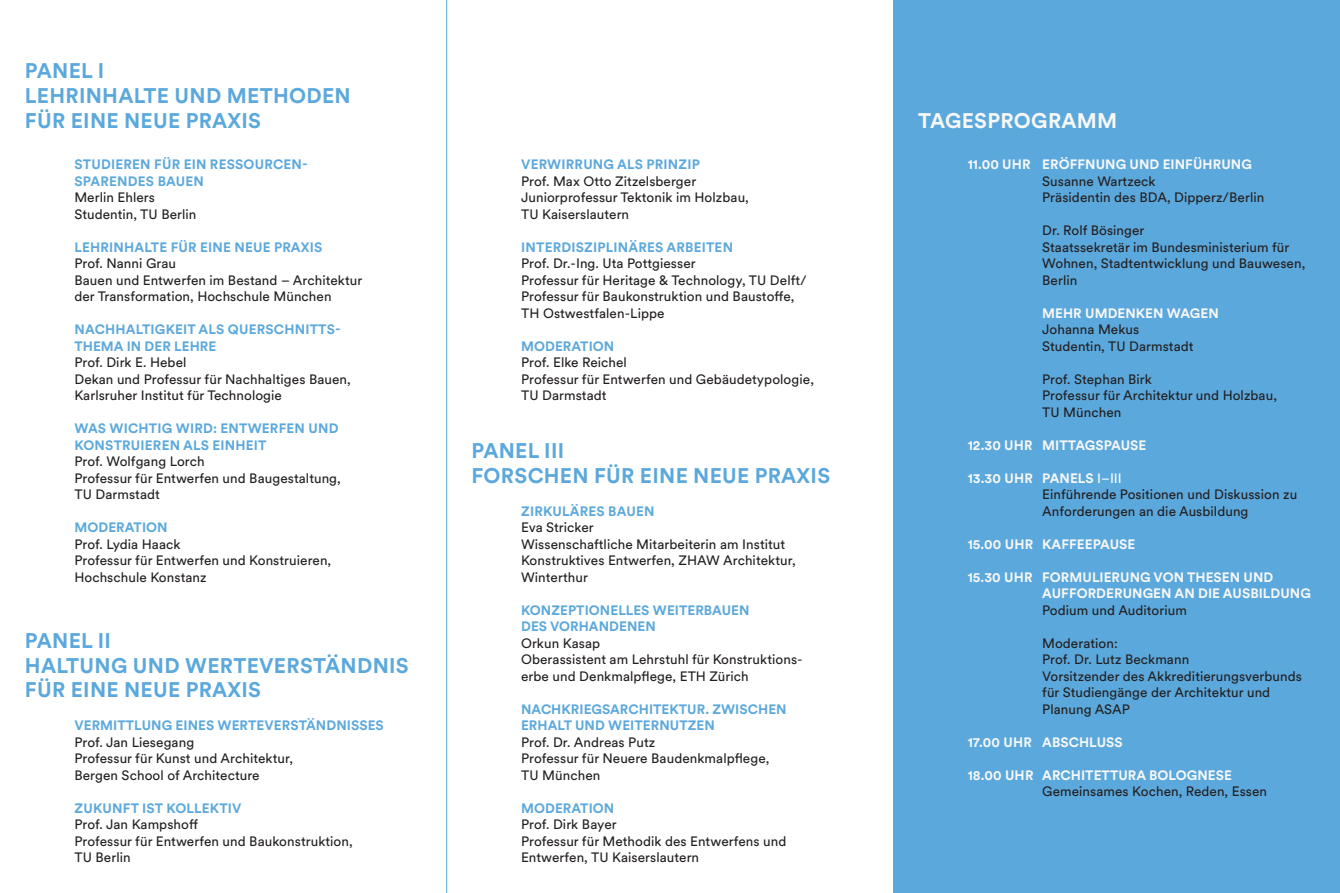
<style>
.page{position:relative;width:1340px;height:893px;background:#fff}
.page>*{position:absolute;margin:0;border:0;box-sizing:border-box;transform-origin:0 0}
.t1{font:700 21px/24.8px "BDA Circular";letter-spacing:.015em;color:#5ba8dc}
.t2{font:700 21px "BDA Circular";letter-spacing:.015em;color:#f8f8f7}
.t3{font:13.5px/16.5px "BDA Circular";letter-spacing:.005em;color:#231f20}
.t4{font:700 13.5px/16.5px "BDA Circular";letter-spacing:.015em;color:#5ba8dc}
.t5{font:700 13.5px/16.5px "BDA Circular";letter-spacing:.005em;color:#f8f8f7}
.s1{font-weight:700;color:#f8f8f7}
.s2{color:#fff}
</style>
<div class="page">
<hr style="left:446px;top:0;width:1px;height:893px;background:#5ba8dc">
<div style="left:893px;top:0;width:446px;height:893px;background:#5ba8dc"></div>
<h1 class="t1" style="left:25px;top:58px;width:327px">PANEL I<br>LEHRINHALTE UND METHODEN<br>FÜR EINE NEUE PRAXIS</h1>
<p class="t4" style="left:74px;top:156px;width:235px">STUDIEREN FÜR EIN RESSOURCEN-<br>SPARENDES BAUEN</p>
<p class="t3" style="left:74px;top:189px;width:124px">Merlin Ehlers<br>Studentin, TU Berlin</p>
<p class="t4" style="left:74px;top:238px;width:249px">LEHRINHALTE FÜR EINE NEUE PRAXIS</p>
<p class="t3" style="left:74px;top:255px;width:289px">Prof. Nanni Grau<br>Bauen und Entwerfen im Bestand – Architektur der Transformation, Hochschule München</p>
<p class="t4" style="left:74px;top:321px;width:268px">NACHHALTIGKEIT ALS QUERSCHNITTS-<br>THEMA IN DER LEHRE</p>
<p class="t3" style="left:74px;top:354px;width:278px">Prof. Dirk E. Hebel<br>Dekan und Professur für Nachhaltiges Bauen,<br>Karlsruher Institut für Technologie</p>
<p class="t4" style="left:74px;top:420px;width:265px">WAS WICHTIG WIRD: ENTWERFEN UND<br>KONSTRUIEREN ALS EINHEIT</p>
<p class="t3" style="left:74px;top:453px;width:268px">Prof. Wolfgang Lorch<br>Professur für Entwerfen und Baugestaltung,<br>TU Darmstadt</p>
<p class="t4" style="left:74px;top:519px;width:95px">MODERATION</p>
<p class="t3" style="left:74px;top:535px;width:258px">Prof. Lydia Haack<br>Professur für Entwerfen und Konstruieren,<br>Hochschule Konstanz</p>
<h1 class="t1" style="left:25px;top:627px;width:385px">PANEL II<br>HALTUNG UND WERTEVERSTÄNDNIS<br>FÜR EINE NEUE PRAXIS</h1>
<p class="t4" style="left:74px;top:717px;width:311px">VERMITTLUNG EINES WERTEVERSTÄNDNISSES</p>
<p class="t3" style="left:74px;top:733px;width:220px">Prof. Jan Liesegang<br>Professur für Kunst und Architektur,<br>Bergen School of Architecture</p>
<p class="t4" style="left:74px;top:799px;width:169px">ZUKUNFT IST KOLLEKTIV</p>
<p class="t3" style="left:74px;top:816px;width:280px">Prof. Jan Kampshoff<br>Professur für Entwerfen und Baukonstruktion,<br>TU Berlin</p>
<p class="t4" style="left:521px;top:156px;width:180px">VERWIRRUNG ALS PRINZIP</p>
<p class="t3" style="left:521px;top:172px;width:229px">Prof. Max Otto Zitzelsberger<br>Juniorprofessur Tektonik im Holzbau,<br>TU Kaiserslautern</p>
<p class="t4" style="left:521px;top:238px;width:213px">INTERDISZIPLINÄRES ARBEITEN</p>
<p class="t3" style="left:521px;top:255px;width:287px">Prof. Dr.-Ing. Uta Pottgiesser<br>Professur für Heritage &amp; Technology, TU Delft/ Professur für Baukonstruktion und Baustoffe, TH Ostwestfalen-Lippe</p>
<p class="t4" style="left:521px;top:337px;width:95px">MODERATION</p>
<p class="t3" style="left:521px;top:354px;width:294px">Prof. Elke Reichel<br>Professur für Entwerfen und Gebäudetypologie,<br>TU Darmstadt</p>
<h1 class="t1" style="left:471px;top:437px;width:360px">PANEL III<br>FORSCHEN FÜR EINE NEUE PRAXIS</h1>
<p class="t4" style="left:521px;top:502px;width:135px">ZIRKULÄRES BAUEN</p>
<p class="t3" style="left:521px;top:519px;width:276px">Eva Stricker<br>Wissenschaftliche Mitarbeiterin am Institut<br>Konstruktives Entwerfen, ZHAW Architektur,<br>Winterthur</p>
<p class="t4" style="left:521px;top:601px;width:230px">KONZEPTIONELLES WEITERBAUEN<br>DES VORHANDENEN</p>
<p class="t3" style="left:521px;top:634px;width:283px">Orkun Kasap<br>Oberassistent am Lehrstuhl für Konstruktions&shy;erbe und Denkmalpflege, ETH Zürich</p>
<p class="t4" style="left:521px;top:700px;width:267px">NACHKRIEGSARCHITEKTUR. ZWISCHEN<br>ERHALT UND WEITERNUTZEN</p>
<p class="t3" style="left:521px;top:733px;width:250px">Prof. Dr. Andreas Putz<br>Professur für Neuere Baudenkmalpflege,<br>TU München</p>
<p class="t4" style="left:521px;top:799px;width:95px">MODERATION</p>
<p class="t3" style="left:521px;top:816px;width:267px">Prof. Dirk Bayer<br>Professur für Methodik des Entwerfens und<br>Entwerfen, TU Kaiserslautern</p>
<h1 class="t2" style="left:918px;top:106px;width:200px">TAGESPROGRAMM</h1>
<p class="t5" style="left:967px;top:156px;width:65px">11.00 UHR</p>
<p class="t5" style="left:967px;top:436px;width:67px">12.30 UHR</p>
<p class="t5" style="left:967px;top:469px;width:67px">13.30 UHR</p>
<p class="t5" style="left:967px;top:535px;width:67px">15.00 UHR</p>
<p class="t5" style="left:967px;top:568px;width:66px">15.30 UHR</p>
<p class="t5" style="left:967px;top:733px;width:66px">17.00 UHR</p>
<p class="t5" style="left:967px;top:766px;width:67px">18.00 UHR</p>
<p class="t5" style="left:1042px;top:156px;width:211px">ERÖFFNUNG UND EINFÜHRUNG</p>
<p class="t3" style="left:1042px;top:172px;width:224px">Susanne Wartzeck<br>Präsidentin des BDA, Dipperz/Berlin</p>
<p class="t3" style="left:1042px;top:222px;width:264px">Dr. Rolf Bösinger<br>Staatssekretär im Bundesministerium für<br>Wohnen, Stadtentwicklung und Bauwesen,<br>Berlin</p>
<p class="t5" style="left:1042px;top:304px;width:178px">MEHR UMDENKEN WAGEN</p>
<p class="t3" style="left:1042px;top:321px;width:153px">Johanna Mekus<br>Studentin, TU Darmstadt</p>
<p class="t3" style="left:1042px;top:370px;width:236px">Prof. Stephan Birk<br>Professur für Architektur und Holzbau,<br>TU München</p>
<p class="t5" style="left:1042px;top:436px;width:106px">MITTAGSPAUSE</p>
<p class="t3" style="left:1042px;top:469px;width:256px"><span class="s1">PANELS</span> <span class="s2">I–III<br></span>Einführende Positionen und Diskussion zu<br>Anforderungen an die Ausbildung</p>
<p class="t5" style="left:1042px;top:535px;width:95px">KAFFEEPAUSE</p>
<p class="t5" style="left:1042px;top:568px;width:270px">FORMULIERUNG VON THESEN UND<br>AUFFORDERUNGEN AN DIE AUSBILDUNG</p>
<p class="t3" style="left:1042px;top:601px;width:146px">Podium und Auditorium</p>
<p class="t3" style="left:1042px;top:634px;width:261px">Moderation:<br>Prof. Dr. Lutz Beckmann<br>Vorsitzender des Akkreditierungsverbunds für Studiengänge der Architektur und<br>Planung ASAP</p>
<p class="t5" style="left:1042px;top:733px;width:82px">ABSCHLUSS</p>
<p class="t5" style="left:1042px;top:766px;width:191px">ARCHITETTURA BOLOGNESE</p>
<p class="t3" style="left:1042px;top:783px;width:226px">Gemeinsames Kochen, Reden, Essen</p>
</div>
